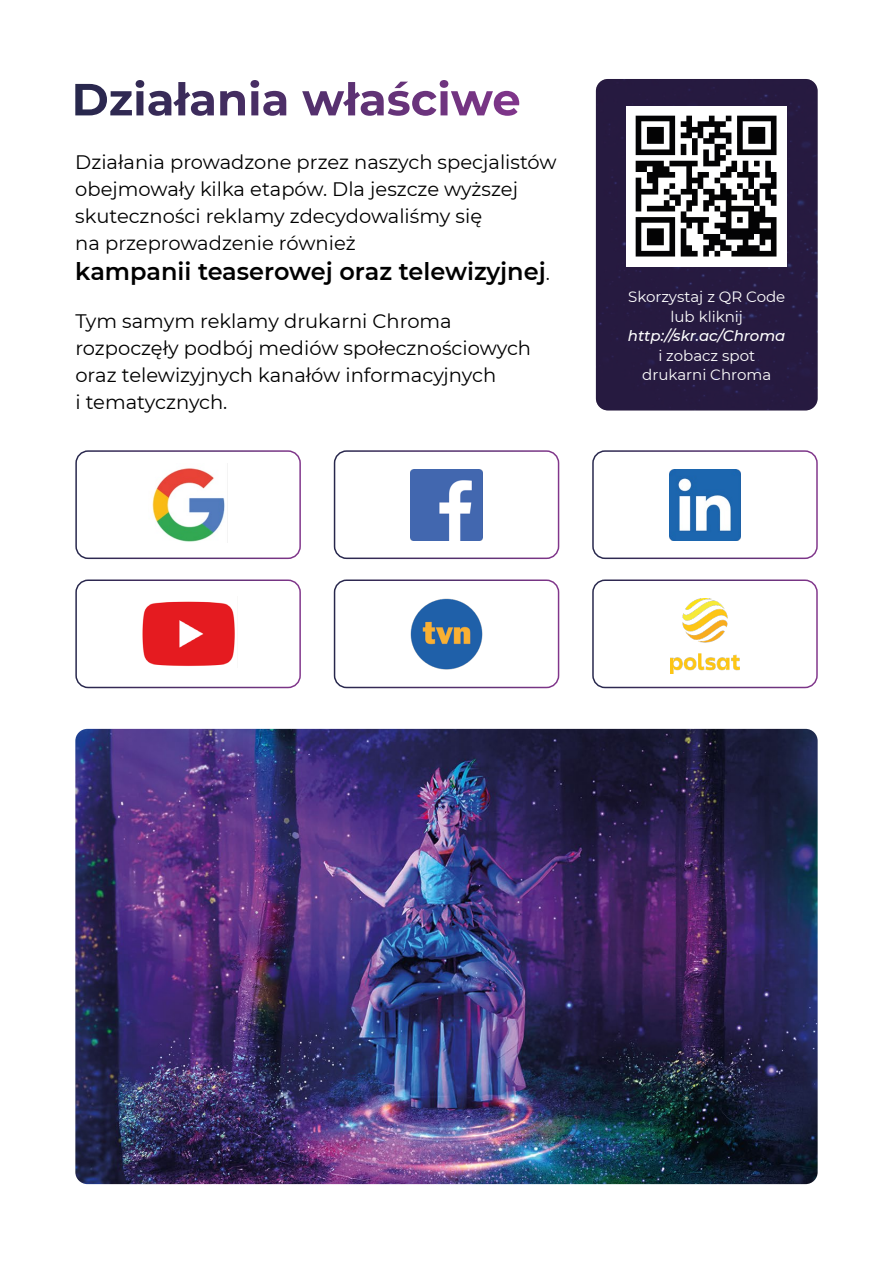
<style>
.page{position:relative;width:893px;height:1263px;background:#fff}
.page>*{position:absolute;margin:0;border:0;box-sizing:border-box;transform-origin:0 0}
.t1{font:600 24px "Montserrat";color:#000}
.t2{font:19.5px/27px "Montserrat";color:#000}
.t3{font:15px/19.5px "Montserrat";color:#fff;text-align:center}
.t4{font:italic 500 15px "Montserrat";color:#fff}
.s1{font-weight:400;font-size:19.5px}
</style>
<div class="page">
<div style="left:596px;top:79px;width:222px;height:331px;background:#261a40"></div>
<svg style="left:75px;top:80px;width:139px;height:36px"></svg>
<svg style="left:220px;top:80px;width:66px;height:36px"></svg>
<svg style="left:302px;top:80px;width:217px;height:36px"></svg>
<img style="left:75px;top:729px;width:743px;height:455px">
<img style="left:627px;top:107px;width:160px;height:160px">
<div style="left:75px;top:450px;width:226px;height:109px;border:2px solid #fff;border-radius:12px"></div>
<img style="left:152px;top:468px;width:73px;height:74px">
<div style="left:334px;top:450px;width:225px;height:109px;border:2px solid #fff;border-radius:12px"></div>
<img style="left:411px;top:469px;width:71px;height:71px">
<div style="left:75px;top:579px;width:226px;height:109px;border:2px solid #fff;border-radius:12px"></div>
<img style="left:142px;top:601px;width:93px;height:65px">
<div style="left:592px;top:450px;width:226px;height:109px;border:2px solid #fff;border-radius:12px"></div>
<img style="left:669px;top:469px;width:72px;height:71px">
<div style="left:334px;top:579px;width:225px;height:109px;border:2px solid #fff;border-radius:12px"></div>
<img style="left:411px;top:598px;width:71px;height:71px">
<div style="left:592px;top:579px;width:226px;height:109px;border:2px solid #fff;border-radius:12px"></div>
<img style="left:670px;top:598px;width:69px;height:75px">
<p class="t2" style="left:75px;top:148px;width:483px">Działania prowadzone przez naszych specjalistów obejmowały kilka etapów. Dla jeszcze wyższej skuteczności reklamy zdecydowaliśmy się<br>na przeprowadzenie również</p>
<p class="t1" style="left:75px;top:254px;width:476px">kampanii teaserowej oraz telewizyjnej<span class="s1">.</span></p>
<p class="t2" style="left:75px;top:307px;width:457px">Tym samym reklamy drukarni Chroma rozpoczęły podbój mediów społecznościowych oraz telewizyjnych kanałów informacyjnych<br>i tematycznych.</p>
<p class="t3" style="left:628px;top:287px;width:159px">Skorzystaj z QR Code lub kliknij</p>
<p class="t4" style="left:628px;top:325px;width:159px">http://skr.ac/Chroma</p>
<p class="t3" style="left:642px;top:345px;width:130px">i zobacz spot drukarni Chroma</p>
</div>
